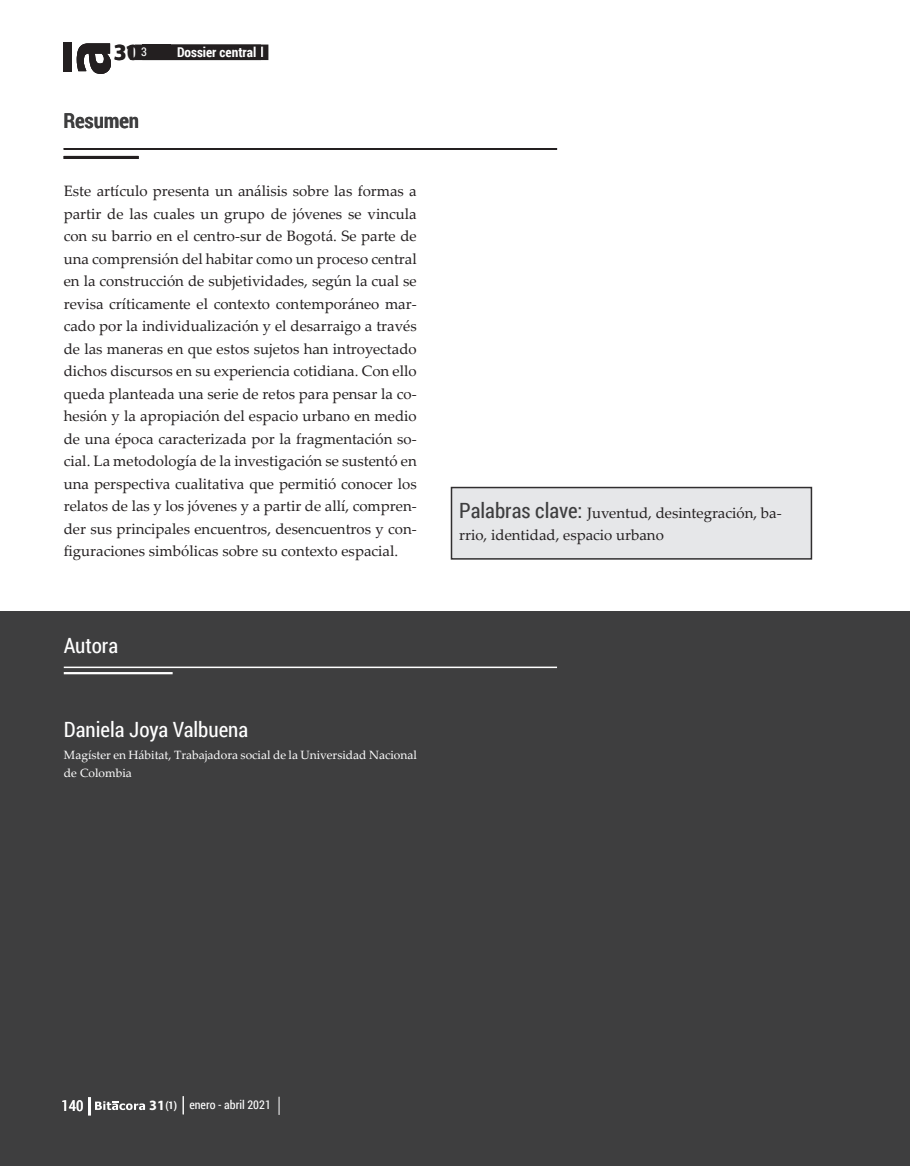
<style>
.page{position:relative;width:910px;height:1166px;background:#fff}
.page>*{position:absolute;margin:0;border:0;box-sizing:border-box;transform-origin:0 0}
.t1{font:700 23.25px "Myriad Pro";color:#231f20}
.t2{font:21px "Roboto Condensed";color:#fff}
.SubTITULO{font:700 21px "Roboto Condensed";color:#3e3e3f}
.CorridoGRAL{font:700 20.7px "DejaVu Sans Condensed";color:#231f20}
.RESUM_Espanol{font:15px/22.5px "Palatino Linotype";color:#231f20;text-align:justify}
.RESUM{font:15px/22.5px "Palatino Linotype";color:#231f20}
.t3{font:15px "Roboto Condensed";color:#fff}
.t4{font:700 13.5px "Roboto Condensed";color:#fff}
.t5{font:12px/18px "Palatino Linotype";color:#fff}
.t6{font:12px "Roboto Condensed";color:#fff}
.t7{font:700 10.5px "Roboto Condensed";color:#fff}
.s1{font-family:"Roboto Condensed";font-weight:400;font-size:12px;color:#fff}
.s2{font-family:"Roboto Condensed";font-size:21px;color:#3e3e3f}
.s3{font-family:"Myriad Pro";font-size:14.25px}
</style>
<div class="page">
<div style="left:0;top:611px;width:910px;height:554px;background:#3e3e3f"></div>
<hr style="left:64px;top:666px;width:493px;height:2px;background:#fff">
<hr style="left:64px;top:671px;width:109px;height:3px;background:#fff">
<svg style="left:95px;top:1101px;width:50px;height:8px"></svg>
<svg style="left:279px;top:1096px;width:1px;height:18px"></svg>
<div style="left:135px;top:45px;width:133px;height:15px;background:#231f20"></div>
<div style="left:63px;top:43px;width:9px;height:29px;background:#231f20"></div>
<svg style="left:77px;top:43px;width:34px;height:31px"></svg>
<hr style="left:88px;top:1096px;width:3px;height:18px;background:#fff">
<svg style="left:183px;top:1096px;width:1px;height:17px"></svg>
<hr style="left:64px;top:148px;width:493px;height:2px;background:#231f20">
<hr style="left:64px;top:156px;width:74px;height:3px;background:#231f20">
<div style="left:451px;top:486px;width:361px;height:73px;background:#e6e7e9;border:2px solid #312f30"></div>
<h1 class="t1" style="left:114px;top:37px;width:40px">31 <span class="s1">1</span></h1>
<p class="CorridoGRAL" style="left:114px;top:35px;width:35px">30<sup>3</sup></p>
<p class="t4" style="left:177px;top:43px;width:81px">Dossier central</p>
<p class="t4" style="left:184px;top:43px;width:81px">Do sier central</p>
<p class="SubTITULO" style="left:63px;top:106px;width:77px">Resumen</p>
<p class="RESUM_Espanol" style="left:64px;top:179px;width:354px">Este artículo presenta un análisis sobre las formas a partir de las cuales un grupo de jóvenes se vincula con su barrio en el centro-sur de Bogotá. Se parte de una comprensión del habitar como un proceso central en la construcción de subjetividades, según la cual se revisa críticamente el contexto contemporáneo mar&shy;cado por la individualización y el desarraigo a través de las maneras en que estos sujetos han introyectado dichos discursos en su experiencia cotidiana. Con ello queda planteada una serie de retos para pensar la co&shy;hesión y la apropiación del espacio urbano en medio de una época caracterizada por la fragmentación so&shy;cial. La metodología de la investigación se sustentó en una perspectiva cualitativa que permitió conocer los relatos de las y los jóvenes y a partir de allí, compren&shy;der sus principales encuentros, desencuentros y con&shy;figuraciones simbólicas sobre su contexto espacial.</p>
<p class="t2" style="left:64px;top:630px;width:56px">Autora</p>
<p class="t2" style="left:64px;top:714px;width:186px">Daniela Joya Valbuena</p>
<p class="t5" style="left:64px;top:745px;width:354px">Magíster en Hábitat, Trabajadora social de la Universidad Nacional de Colombia</p>
<p class="RESUM" style="left:459px;top:500px;width:324px"><span class="s2">Palabras clave:</span> Juventud, desintegración, ba&shy;rrio, identidad, espacio urbano</p>
<p class="t3" style="left:62px;top:1095px;width:23px">140</p>
<p class="t7" style="left:149px;top:1097px;width:29px"><span class="s3">31</span>(1)</p>
<p class="t6" style="left:189px;top:1096px;width:83px">enero - abril 2021</p>
</div>
